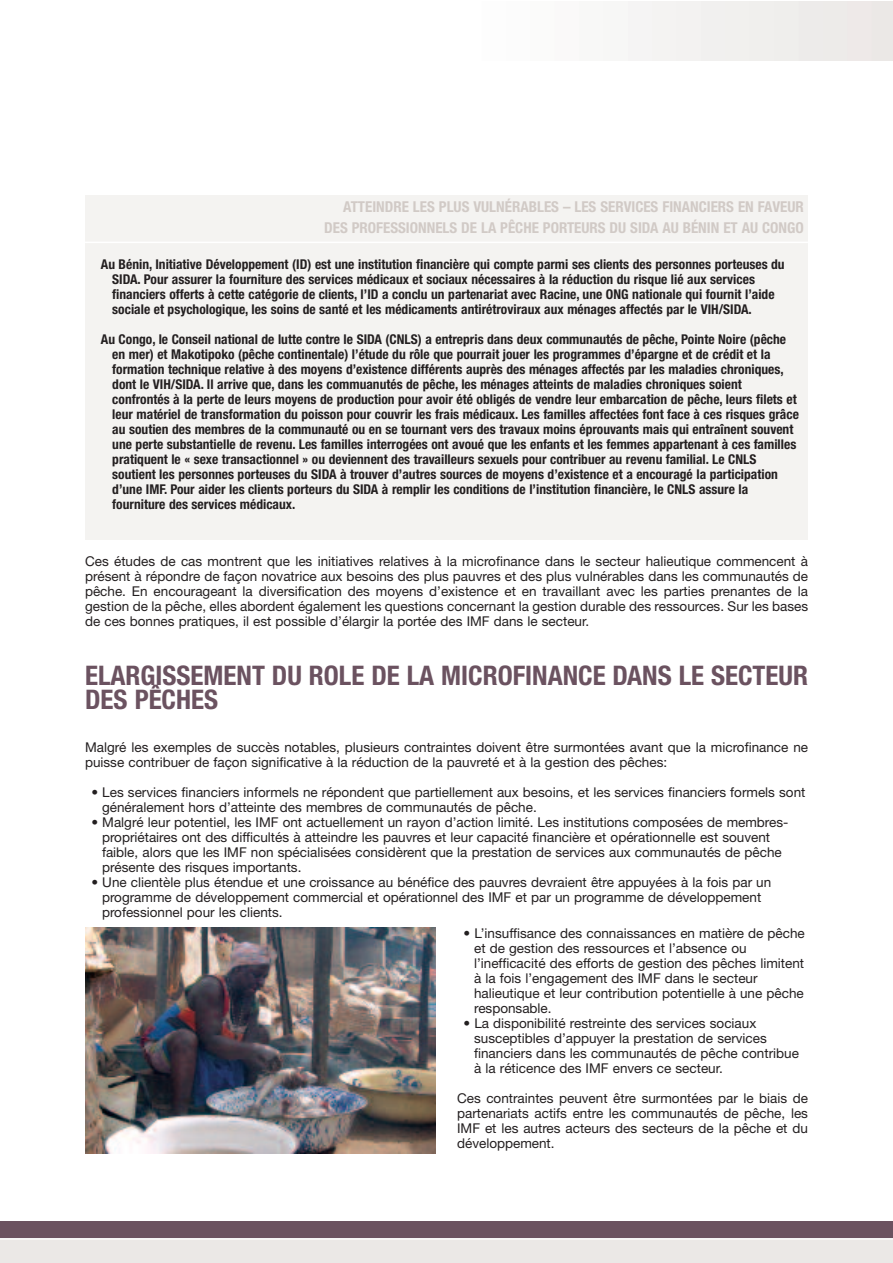
<style>
.page{position:relative;width:893px;height:1263px;background:#fff}
.page>*{position:absolute;margin:0;border:0;box-sizing:border-box;transform-origin:0 0}
.t1{font:700 condensed 27px/24px "Helvetica Neue";color:#6b5260}
.t2{font:700 condensed 15px/21px "Helvetica Neue";color:#d1cac6;text-align:right}
.t3{font:13.5px/15px "Helvetica Neue";color:#231f20}
.t4{font:700 condensed 13.5px/15px "Helvetica Neue";color:#231f20}
</style>
<div class="page">
<div style="left:876px;top:1px;width:12px;height:60px;background:#ebe8e6"></div>
<div style="left:852px;top:1px;width:12px;height:60px;background:#eee9e8"></div>
<div style="left:828px;top:1px;width:11px;height:60px;background:#edebe9"></div>
<div style="left:803px;top:1px;width:12px;height:60px;background:#edebea"></div>
<div style="left:779px;top:1px;width:11px;height:60px;background:#efeeec"></div>
<div style="left:755px;top:1px;width:11px;height:60px;background:#f0efed"></div>
<div style="left:730px;top:1px;width:12px;height:60px;background:#f1f0ee"></div>
<div style="left:706px;top:1px;width:11px;height:60px;background:#f1f0ef"></div>
<div style="left:681px;top:1px;width:12px;height:60px;background:#f3f2f1"></div>
<div style="left:657px;top:1px;width:12px;height:60px;background:#f4f3f2"></div>
<div style="left:633px;top:1px;width:11px;height:60px;background:#f5f4f4"></div>
<div style="left:608px;top:1px;width:12px;height:60px;background:#f7f7f6"></div>
<div style="left:584px;top:1px;width:11px;height:60px;background:#f8f8f7"></div>
<div style="left:560px;top:1px;width:11px;height:60px;background:#faf9f9"></div>
<div style="left:535px;top:1px;width:12px;height:60px;background:#fbfbfa"></div>
<div style="left:0;top:1239px;width:892px;height:24px;background:#ebe8e6"></div>
<div style="left:0;top:1222px;width:892px;height:17px;background:#6b5260"></div>
<hr style="left:0;top:1238px;width:892px;height:1px;background:#fff">
<div style="left:85px;top:196px;width:723px;height:344px;background:#f4f3f1"></div>
<img style="left:85px;top:928px;width:351px;height:225px">
<hr style="left:85px;top:242px;width:723px;height:1px;background:#fff">
<p class="t2" style="left:324px;top:198px;width:481px">ATTEINDRE LES PLUS VULNÉRABLES – LES SERVICES FINANCIERS EN FAVEUR<br>DES PROFESSIONNELS DE LA PÊCHE PORTEURS DU SIDA AU BÉNIN ET AU CONGO</p>
<p class="t4" style="left:112px;top:258px;width:674px;text-indent:-11px">Au Bénin, Initiative Développement (ID) est une institution financière qui compte parmi ses clients des personnes porteuses du SIDA. Pour assurer la fourniture des services médicaux et sociaux nécessaires à la réduction du risque lié aux services financiers offerts à cette catégorie de clients, l’ID a conclu un partenariat avec Racine, une ONG nationale qui fournit l’aide sociale et psychologique, les soins de santé et les médicaments antirétroviraux aux ménages affectés par le VIH/SIDA.</p>
<p class="t4" style="left:112px;top:333px;width:688px;text-indent:-11px">Au Congo, le Conseil national de lutte contre le SIDA (CNLS) a entrepris dans deux communautés de pêche, Pointe Noire (pêche en mer) et Makotipoko (pêche continentale) l’étude du rôle que pourrait jouer les programmes d’épargne et de crédit et la formation technique relative à des moyens d’existence différents auprès des ménages affectés par les maladies chroniques, dont le VIH/SIDA. Il arrive que, dans les commuanutés de pêche, les ménages atteints de maladies chroniques soient confrontés à la perte de leurs moyens de production pour avoir été obligés de vendre leur embarcation de pêche, leurs filets et leur matériel de transformation du poisson pour couvrir les frais médicaux. Les familles affectées font face à ces risques grâce au soutien des membres de la communauté ou en se tournant vers des travaux moins éprouvants mais qui entraînent souvent une perte substantielle de revenu. Les familles interrogées ont avoué que les enfants et les femmes appartenant à ces familles pratiquent le « sexe transactionnel » ou deviennent des travailleurs sexuels pour contribuer au revenu familial. Le CNLS soutient les personnes porteuses du SIDA à trouver d’autres sources de moyens d’existence et a encouragé la participation d’une IMF. Pour aider les clients porteurs du SIDA à remplir les conditions de l’institution financière, le CNLS assure la fourniture des services médicaux.</p>
<p class="t3" style="left:85px;top:555px;width:725px;text-align:justify">Ces études de cas montrent que les initiatives relatives à la microfinance dans le secteur halieutique commencent à présent à répondre de façon novatrice aux besoins des plus pauvres et des plus vulnérables dans les communautés de pêche. En encourageant la diversification des moyens d’existence et en travaillant avec les parties prenantes de la gestion de la pêche, elles abordent également les questions concernant la gestion durable des ressources. Sur les bases de ces bonnes pratiques, il est possible d’élargir la portée des IMF dans le secteur.</p>
<h1 class="t1" style="left:85px;top:666px;width:724px">ELARGISSEMENT DU ROLE DE LA MICROFINANCE DANS LE SECTEUR<br>DES PÊCHES</h1>
<p class="t3" style="left:85px;top:741px;width:725px">Malgré les exemples de succès notables, plusieurs contraintes doivent être surmontées avant que la microfinance ne puisse contribuer de façon significative à la réduction de la pauvreté et à la gestion des pêches:</p>
<p class="t3" style="left:102px;top:786px;width:705px;text-indent:-11px">• Les services financiers informels ne répondent que partiellement aux besoins, et les services financiers formels sont généralement hors d’atteinte des membres de communautés de pêche.</p>
<p class="t3" style="left:102px;top:816px;width:688px;text-indent:-11px">• Malgré leur potentiel, les IMF ont actuellement un rayon d’action limité. Les institutions composées de membres&shy;propriétaires ont des difficultés à atteindre les pauvres et leur capacité financière et opérationnelle est souvent faible, alors que les IMF non spécialisées considèrent que la prestation de services aux communautés de pêche présente des risques importants.</p>
<p class="t3" style="left:102px;top:876px;width:671px;text-indent:-11px">• Une clientèle plus étendue et une croissance au bénéfice des pauvres devraient être appuyées à la fois par un programme de développement commercial et opérationnel des IMF et par un programme de développement professionnel pour les clients.</p>
<p class="t3" style="left:474px;top:927px;width:332px;text-indent:-11px">• L’insuffisance des connaissances en matière de pêche et de gestion des ressources et l’absence ou l’inefficacité des efforts de gestion des pêches limitent à la fois l’engagement des IMF dans le secteur halieutique et leur contribution potentielle à une pêche responsable.</p>
<p class="t3" style="left:474px;top:1017px;width:326px;text-indent:-11px">• La disponibilité restreinte des services sociaux susceptibles d’appuyer la prestation de services financiers dans les communautés de pêche contribue à la réticence des IMF envers ce secteur.</p>
<p class="t3" style="left:457px;top:1092px;width:352px;text-align:justify">Ces contraintes peuvent être surmontées par le biais de partenariats actifs entre les communautés de pêche, les IMF et les autres acteurs des secteurs de la pêche et du développement.</p>
</div>
